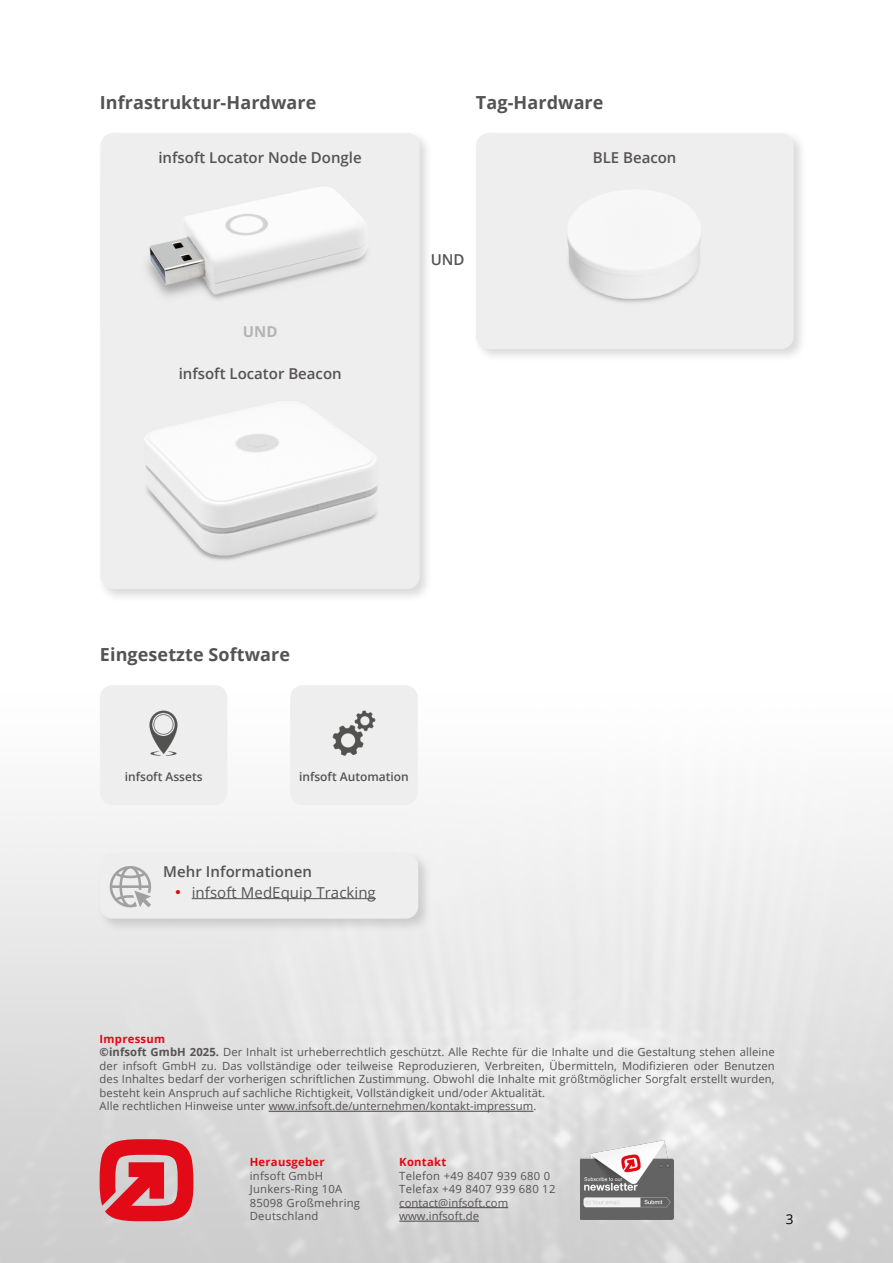
<style>
.page{position:relative;width:893px;height:1263px;background:#fff}
.page>*{position:absolute;margin:0;border:0;box-sizing:border-box;transform-origin:0 0}
.t1{font:700 18px "Open Sans";letter-spacing:.005em;color:#555252}
.t2{font:600 15px "Open Sans";color:#555252}
.t3{font:15px "Open Sans";letter-spacing:.005em;color:#555252}
.t4{font:700 15px "Open Sans";color:#b4b4b4}
.t5{font:13.5px "Open Sans";color:#000}
.t6{font:600 12px "Open Sans";color:#555252}
.t7{font:11.25px/13.5px "Open Sans";letter-spacing:.01em;color:#555252}
.t8{font:700 11.25px "Open Sans";letter-spacing:.025em;color:#e30613}
.s1{font-family:"Arial";font-size:16.5px;color:#e30613}
.s2{font-weight:700;color:#e30613}
.s3{font-weight:700}
</style>
<div class="page">
<img style="left:0;top:693px;width:893px;height:570px">
<svg style="left:100px;top:1139px;width:93px;height:82px;background:#dd4953"></svg>
<hr style="left:269px;top:1111px;width:264px;height:1px;background:#555252">
<hr style="left:399px;top:1207px;width:109px;height:1px;background:#555252">
<hr style="left:399px;top:1220px;width:80px;height:2px;background:#555252">
<img style="left:580px;top:1141px;width:94px;height:78px">
<div style="left:97px;top:850px;width:335px;height:82px;background:#555252;opacity:.21"></div>
<div style="left:100px;top:853px;width:318px;height:66px;background:#eee;border-radius:13px"></div>
<hr style="left:192px;top:898px;width:184px;height:1px;background:#555252">
<svg style="left:110px;top:866px;width:41px;height:41px"></svg>
<div style="left:100px;top:685px;width:127px;height:120px;background:#eee;border-radius:13px"></div>
<img style="left:149px;top:710px;width:29px;height:46px">
<div style="left:290px;top:685px;width:128px;height:120px;background:#eee;border-radius:13px"></div>
<img style="left:332px;top:710px;width:44px;height:46px">
<div style="left:97px;top:130px;width:336px;height:472px;background:#555252;opacity:.21"></div>
<div style="left:100px;top:133px;width:320px;height:456px;background:#eee;border-radius:13px"></div>
<img style="left:147px;top:187px;width:220px;height:113px">
<img style="left:145px;top:402px;width:233px;height:158px">
<div style="left:473px;top:130px;width:334px;height:233px;background:#555252;opacity:.21"></div>
<div style="left:476px;top:133px;width:318px;height:216px;background:#eee;border-radius:13px"></div>
<img style="left:567px;top:238px;width:134px;height:65px">
<h1 class="t1" style="left:100px;top:90px;width:218px">Infrastruktur-Hardware</h1>
<h1 class="t1" style="left:476px;top:90px;width:129px">Tag-Hardware</h1>
<h2 class="t2" style="left:158px;top:147px;width:205px">infsoft Locator Node Dongle</h2>
<h2 class="t4" style="left:243px;top:320px;width:36px">UND</h2>
<h2 class="t2" style="left:179px;top:363px;width:165px">infsoft Locator Beacon</h2>
<h2 class="t2" style="left:431px;top:249px;width:35px">UND</h2>
<h2 class="t2" style="left:593px;top:147px;width:85px">BLE Beacon</h2>
<h1 class="t1" style="left:100px;top:642px;width:192px">Eingesetzte Software</h1>
<p class="t6" style="left:125px;top:768px;width:79px">infsoft Assets</p>
<p class="t6" style="left:299px;top:768px;width:111px">infsoft Automation</p>
<h2 class="t2" style="left:163px;top:861px;width:150px">Mehr Informationen</h2>
<h2 class="t3" style="left:175px;top:882px;width:202px"><span class="s1">•</span> infsoft MedEquip Tracking</h2>
<p class="t7" style="left:100px;top:1032px;width:677px"><span class="s2">Impressum<br></span><span class="s3">©infsoft GmbH 2025.</span> Der Inhalt ist urheberrechtlich geschützt. Alle Rechte für die Inhalte und die Gestaltung stehen alleine der infsoft GmbH zu. Das vollständige oder teilweise Reproduzieren, Verbreiten, Übermitteln, Modifizieren oder Benutzen des Inhaltes bedarf der vorherigen schriftlichen Zustimmung. Obwohl die Inhalte mit größtmöglicher Sorgfalt erstellt wurden, besteht kein Anspruch auf sachliche Richtigkeit, Vollständigkeit und/oder Aktualität.<br>Alle rechtlichen Hinweise unter www.infsoft.de/unternehmen/kontakt-impressum.</p>
<p class="t8" style="left:250px;top:1154px;width:76px">Herausgeber</p>
<p class="t7" style="left:250px;top:1169px;width:112px">infsoft GmbH<br>Junkers-Ring 10A<br>85098 Großmehring<br>Deutschland</p>
<p class="t8" style="left:399px;top:1154px;width:49px">Kontakt</p>
<p class="t7" style="left:399px;top:1169px;width:158px">Telefon +49 8407 939 680 0<br>Telefax +49 8407 939 680 12 contact@infsoft.com www.infsoft.de</p>
<p class="t5" style="left:786px;top:1209px;width:9px">3</p>
</div>
